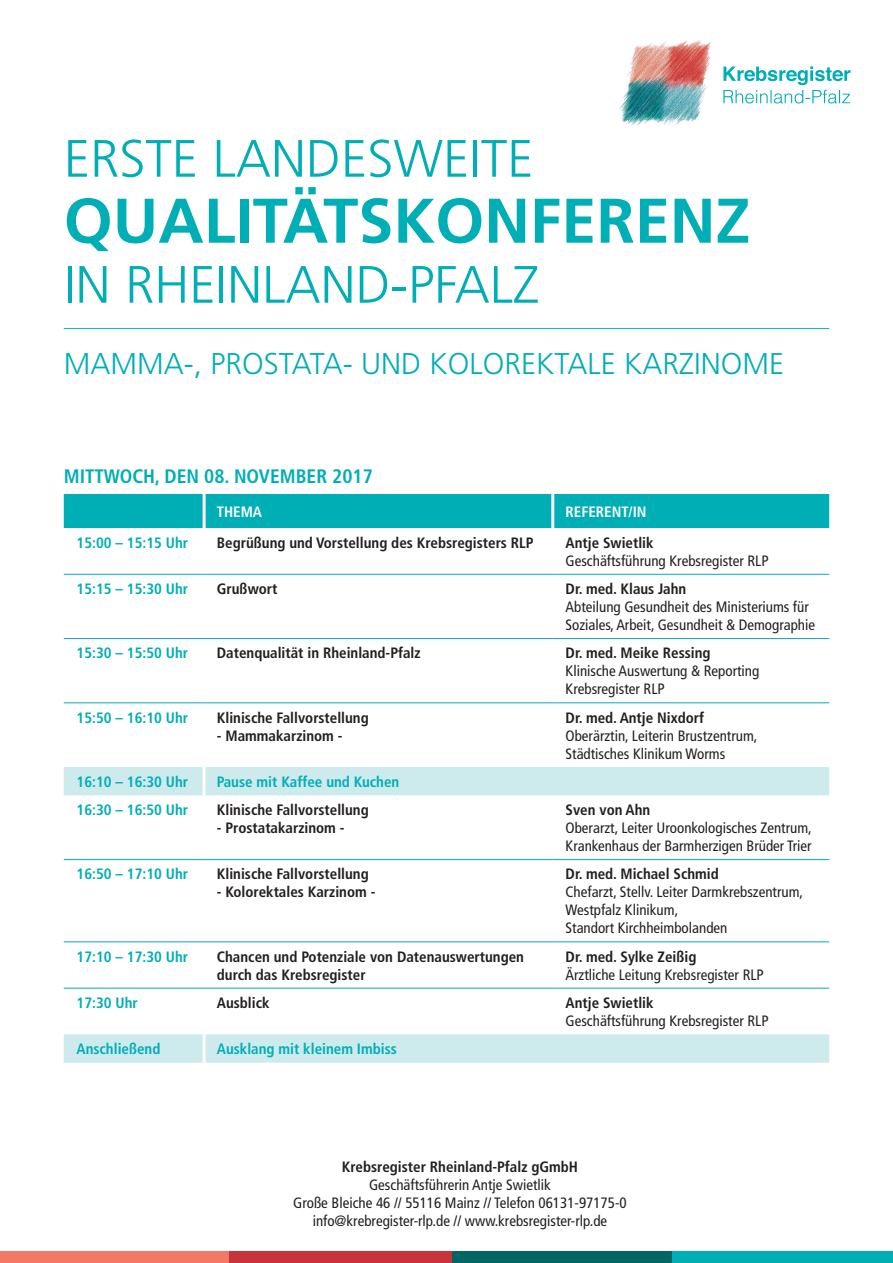
<style>
.page{position:relative;width:893px;height:1263px;background:#fff}
.page>*{position:absolute;margin:0;border:0;box-sizing:border-box;transform-origin:0 0}
.t1{font:700 63px "Frutiger LT Std";color:#00aeb6}
.t2{font:300 52.5px "Frutiger LT Std";color:#00aeb6}
.t3{font:300 30px "Frutiger LT Std";color:#00aeb6}
.t4{font:700 condensed 19.5px "Frutiger LT Std";color:#00aeb6}
.t5{font:condensed 15px/18px "Frutiger LT Std";color:#231f20}
.t6{font:700 condensed 15px/18px "Frutiger LT Std";color:#231f20}
.t7{font:700 condensed 15px "Frutiger LT Std";color:#00aeb6}
.t8{font:700 condensed 15px "Frutiger LT Std";color:#fff}
.s1{font-weight:700}
.s2{font-weight:400}
</style>
<div class="page">
<hr style="left:64px;top:328px;width:765px;height:1px;background:#00aeb6">
<img style="left:619px;top:40px;width:92px;height:86px">
<svg style="left:723px;top:66px;width:127px;height:37px"></svg>
<div style="left:229px;top:1251px;width:224px;height:12px;background:#c83439"></div>
<div style="left:453px;top:1251px;width:220px;height:12px;background:#006766"></div>
<div style="left:673px;top:1251px;width:220px;height:12px;background:#00aeb6"></div>
<div style="left:0;top:1251px;width:229px;height:12px;background:#f37867"></div>
<div style="left:64px;top:494px;width:765px;height:34px;background:#00aeb6"></div>
<svg style="left:64px;top:573px;width:140px;height:131px"></svg>
<svg style="left:64px;top:767px;width:765px;height:296px"></svg>
<hr style="left:203px;top:494px;width:3px;height:34px;background:#fff">
<hr style="left:551px;top:494px;width:3px;height:34px;background:#fff">
<hr style="left:203px;top:767px;width:3px;height:28px;background:#fff">
<hr style="left:203px;top:1034px;width:3px;height:29px;background:#fff">
<hr style="left:64px;top:574px;width:140px;height:1px;background:#00aeb6">
<hr style="left:204px;top:574px;width:349px;height:1px;background:#00aeb6">
<hr style="left:553px;top:574px;width:276px;height:1px;background:#00aeb6">
<hr style="left:64px;top:638px;width:140px;height:1px;background:#00aeb6">
<hr style="left:204px;top:638px;width:349px;height:1px;background:#00aeb6">
<hr style="left:553px;top:638px;width:276px;height:1px;background:#00aeb6">
<hr style="left:64px;top:702px;width:140px;height:1px;background:#00aeb6">
<hr style="left:204px;top:702px;width:349px;height:1px;background:#00aeb6">
<hr style="left:553px;top:702px;width:276px;height:1px;background:#00aeb6">
<hr style="left:64px;top:859px;width:140px;height:1px;background:#00aeb6">
<hr style="left:204px;top:859px;width:349px;height:1px;background:#00aeb6">
<hr style="left:553px;top:859px;width:276px;height:1px;background:#00aeb6">
<hr style="left:64px;top:941px;width:140px;height:1px;background:#00aeb6">
<hr style="left:204px;top:941px;width:349px;height:1px;background:#00aeb6">
<hr style="left:553px;top:941px;width:276px;height:1px;background:#00aeb6">
<hr style="left:64px;top:988px;width:140px;height:1px;background:#00aeb6">
<hr style="left:204px;top:988px;width:349px;height:1px;background:#00aeb6">
<hr style="left:553px;top:988px;width:276px;height:1px;background:#00aeb6">
<h2 class="t2" style="left:64px;top:129px;width:471px">ERSTE LANDESWEITE</h2>
<h2 class="t1" style="left:64px;top:184px;width:688px">QUALITÄTSKONFERENZ</h2>
<h2 class="t2" style="left:64px;top:255px;width:477px">IN RHEINLAND-PFALZ</h2>
<h2 class="t3" style="left:64px;top:347px;width:722px">MAMMA-, PROSTATA- UND KOLOREKTALE KARZINOME</h2>
<h2 class="t4" style="left:64px;top:464px;width:311px">MITTWOCH, DEN 08. NOVEMBER 2017</h2>
<p class="t8" style="left:217px;top:502px;width:47px">THEMA</p>
<p class="t8" style="left:566px;top:502px;width:83px">REFERENT/IN</p>
<p class="t7" style="left:77px;top:534px;width:113px">15:00 – 15:15 Uhr</p>
<p class="t6" style="left:217px;top:534px;width:318px">Begrüßung und Vorstellung des Krebsregisters RLP</p>
<p class="t5" style="left:566px;top:534px;width:204px"><span class="s1">Antje Swietlik<br></span>Geschäftsführung Krebsregister RLP</p>
<p class="t7" style="left:77px;top:580px;width:113px">15:15 – 15:30 Uhr</p>
<p class="t6" style="left:217px;top:580px;width:62px">Grußwort</p>
<p class="t5" style="left:566px;top:580px;width:251px"><span class="s1">Dr. med. Klaus Jahn<br></span>Abteilung Gesundheit des Ministeriums für<br>Soziales, Arbeit, Gesundheit &amp; Demographie</p>
<p class="t7" style="left:77px;top:644px;width:113px">15:30 – 15:50 Uhr</p>
<p class="t6" style="left:217px;top:644px;width:205px">Datenqualität in Rheinland-Pfalz</p>
<p class="t6" style="left:566px;top:644px;width:147px">Dr. med. Meike Ressing</p>
<p class="t5" style="left:566px;top:662px;width:195px">Klinische Auswertung &amp; Reporting<br>Krebsregister RLP</p>
<p class="t7" style="left:77px;top:708px;width:113px">15:50 – 16:10 Uhr</p>
<p class="t6" style="left:217px;top:708px;width:153px">Klinische Fallvorstellung</p>
<p class="t6" style="left:217px;top:726px;width:127px">- Mammakarzinom -</p>
<p class="t6" style="left:566px;top:708px;width:140px">Dr. med. Antje Nixdorf</p>
<p class="t5" style="left:566px;top:726px;width:193px">Oberärztin, Leiterin Brustzentrum,<br>Städtisches Klinikum Worms</p>
<p class="t7" style="left:77px;top:773px;width:113px">16:10 – 16:30 Uhr</p>
<p class="t7" style="left:217px;top:773px;width:184px">Pause mit Kaffee und Kuchen</p>
<p class="t7" style="left:77px;top:801px;width:113px">16:30 – 16:50 Uhr</p>
<p class="t6" style="left:217px;top:801px;width:153px">Klinische Fallvorstellung</p>
<p class="t6" style="left:217px;top:819px;width:129px">- Prostatakarzinom -</p>
<p class="t7" style="left:77px;top:865px;width:113px">16:50 – 17:10 Uhr</p>
<p class="t6" style="left:217px;top:865px;width:153px">Klinische Fallvorstellung</p>
<p class="t6" style="left:217px;top:883px;width:160px">- Kolorektales Karzinom -</p>
<p class="t6" style="left:566px;top:801px;width:86px">Sven von Ahn</p>
<p class="t5" style="left:566px;top:819px;width:248px">Oberarzt, Leiter Uroonkologisches Zentrum,<br>Krankenhaus der Barmherzigen Brüder Trier</p>
<p class="t6" style="left:566px;top:865px;width:155px">Dr. med. Michael Schmid</p>
<p class="t5" style="left:566px;top:883px;width:239px">Chefarzt, Stellv. Leiter Darmkrebszentrum,<br>Westpfalz Klinikum,</p>
<p class="t5" style="left:566px;top:919px;width:163px">Standort Kirchheimbolanden</p>
<p class="t7" style="left:77px;top:947px;width:113px">17:10 – 17:30 Uhr</p>
<p class="t6" style="left:217px;top:947px;width:309px">Chancen und Potenziale von Datenauswertungen durch das Krebsregister</p>
<p class="t6" style="left:566px;top:947px;width:132px">Dr. med. Sylke Zeißig</p>
<p class="t5" style="left:566px;top:965px;width:200px">Ärztliche Leitung Krebsregister RLP</p>
<p class="t7" style="left:77px;top:994px;width:63px">17:30 Uhr</p>
<p class="t6" style="left:217px;top:994px;width:54px">Ausblick</p>
<p class="t6" style="left:566px;top:994px;width:90px">Antje Swietlik</p>
<p class="t5" style="left:566px;top:1012px;width:204px">Geschäftsführung Krebsregister RLP</p>
<p class="t7" style="left:77px;top:1040px;width:85px">Anschließend</p>
<p class="t7" style="left:217px;top:1040px;width:182px">Ausklang mit kleinem Imbiss</p>
<p class="t6" style="left:342px;top:1158px;width:238px;text-align:center">Krebsregister Rheinland-Pfalz gGmbH<br><span class="s2">Geschäftsführerin Antje Swietlik</span></p>
<p class="t5" style="left:293px;top:1194px;width:335px">Große Bleiche 46 // 55116 Mainz // Telefon 06131-97175-0</p>
<p class="t5" style="left:313px;top:1212px;width:296px">info@krebregister-rlp.de // www.krebsregister-rlp.de</p>
</div>
